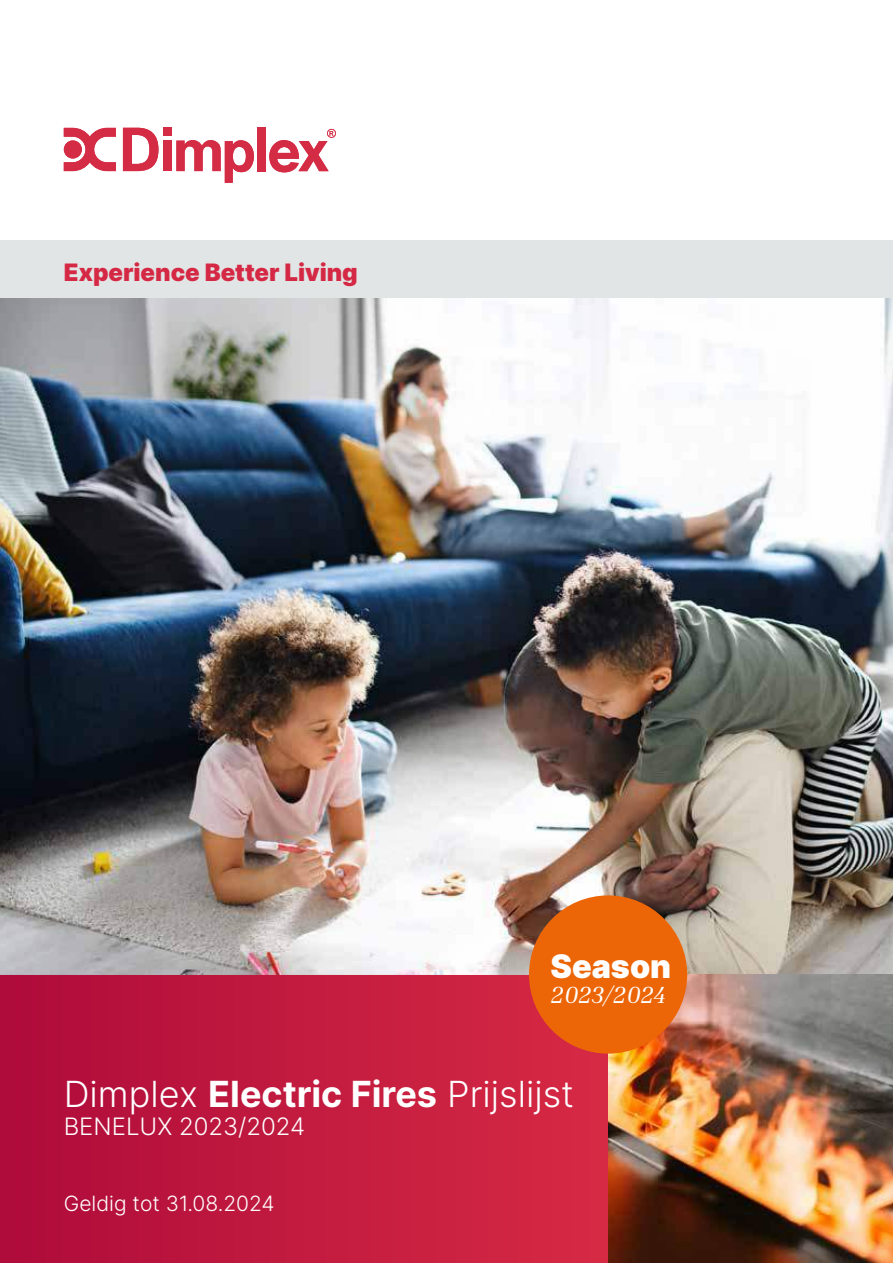
<style>
.page{position:relative;width:893px;height:1263px;background:#fff}
.page>*{position:absolute;margin:0;border:0;box-sizing:border-box;transform-origin:0 0}
.t1{font:300 36px "Inter";color:#fff}
.t2{font:900 32.4px "Inter";color:#fff}
.t3{font:900 24px "Inter";color:#d52844}
.t4{font:300 24px "Inter";color:#fff}
.t5{font:italic 24px "Inria Serif";color:#fff}
.t6{font:300 21px "Inter";color:#fff}
.s1{font-weight:700}
</style>
<div class="page">
<img style="left:0;top:298px;width:893px;height:676px">
<img style="left:0;top:974px;width:893px;height:289px">
<div style="left:0;top:240px;width:893px;height:58px;background:#e2e5e5"></div>
<div style="left:529px;top:895px;width:158px;height:158px;background:#ec6607;border-radius:50%"></div>
<svg style="left:64px;top:128px;width:52px;height:43px"></svg>
<svg style="left:123px;top:128px;width:35px;height:43px"></svg>
<div style="left:163px;top:128px;width:8px;height:7px;background:#d52c45"></div>
<div style="left:163px;top:141px;width:8px;height:30px;background:#d52c45"></div>
<div style="left:257px;top:128px;width:9px;height:43px;background:#d52c45"></div>
<svg style="left:176px;top:140px;width:78px;height:43px"></svg>
<svg style="left:269px;top:129px;width:67px;height:43px"></svg>
<p class="t3" style="left:64px;top:262px;width:296px">Experience Better Living</p>
<p class="t2" style="left:551px;top:952px;width:122px">Season</p>
<p class="t5" style="left:551px;top:985px;width:116px">2023/2024</p>
<p class="t1" style="left:64px;top:1079px;width:512px">Dimplex <span class="s1">Electric Fires</span> Prijslijst</p>
<p class="t4" style="left:64px;top:1117px;width:243px">BENELUX 2023/2024</p>
<p class="t6" style="left:64px;top:1195px;width:212px">Geldig tot 31.08.2024</p>
</div>
